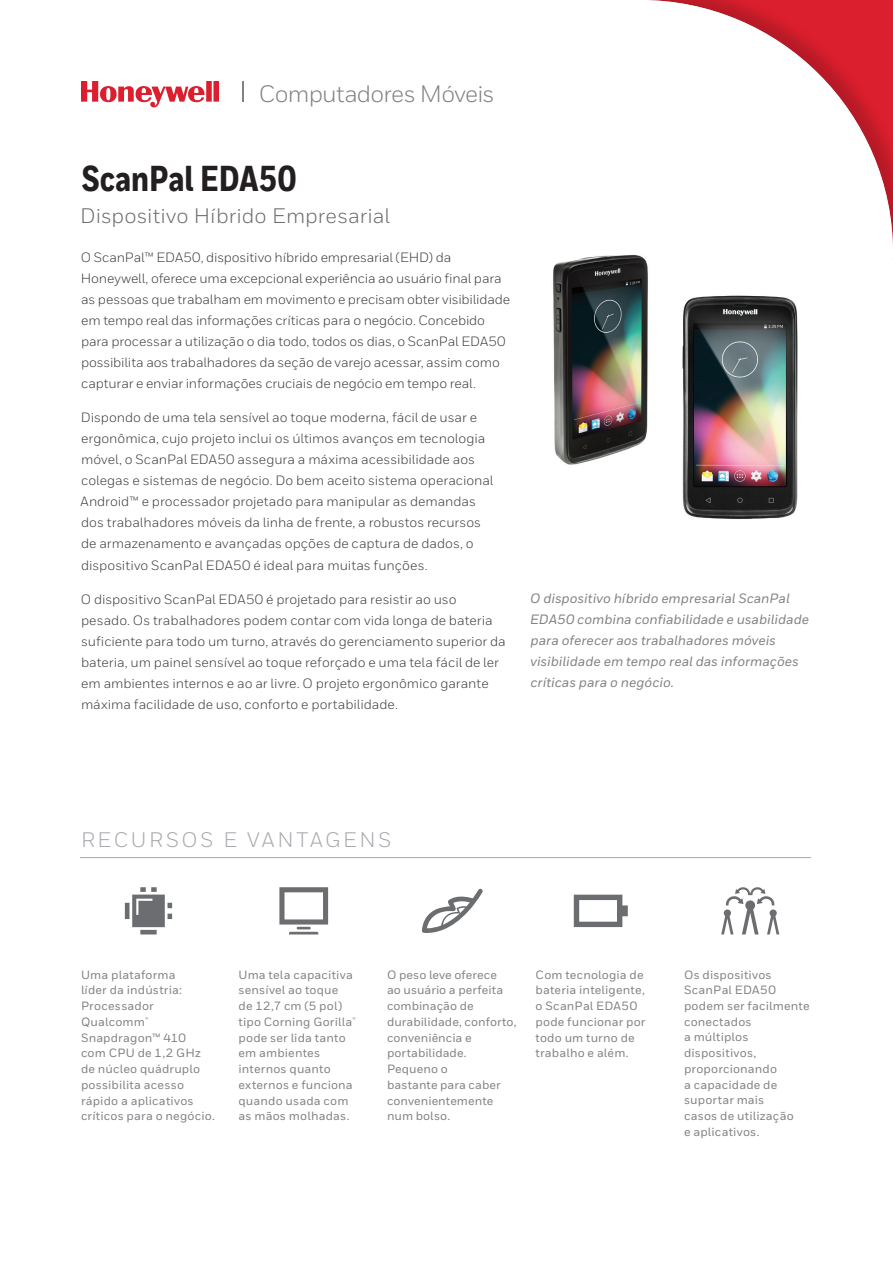
<style>
.page{position:relative;width:893px;height:1263px;background:#fff}
.page>*{position:absolute;margin:0;border:0;box-sizing:border-box;transform-origin:0 0}
.t1{font:800 36px "Honeywell Cond";letter-spacing:-.005em;color:#231f20}
.t2{font:23.7px "Honeywell Sans";letter-spacing:-.035em;color:#808285}
.t3{font:21px "Honeywell Sans";letter-spacing:.005em;color:#6c6d70}
.t4{font:21px "Honeywell Sans";letter-spacing:.125em;color:#a8a9ad}
.t5{font:13.5px/21px "Honeywell Sans";letter-spacing:-.005em;color:#3e3e3f}
.t6{font:italic 500 13.5px/21px "Honeywell Sans";color:#808285}
.t7{font:500 12px/15.8px "Honeywell Sans";letter-spacing:.01em;color:#808285}
</style>
<div class="page">
<div style="left:514px;top:0;width:379px;height:367px;background:#231f20;opacity:.2"></div>
<hr style="left:242px;top:81px;width:2px;height:21px;background:#808285">
<svg style="left:81px;top:81px;width:138px;height:27px"></svg>
<img style="left:671px;top:279px;width:140px;height:241px">
<img style="left:537px;top:240px;width:127px;height:225px">
<hr style="left:80px;top:857px;width:731px;height:1px;background:#a8a9ad">
<svg style="left:125px;top:887px;width:47px;height:47px"></svg>
<svg style="left:279px;top:887px;width:49px;height:47px"></svg>
<svg style="left:422px;top:888px;width:61px;height:45px"></svg>
<svg style="left:574px;top:895px;width:54px;height:32px"></svg>
<svg style="left:721px;top:887px;width:58px;height:47px"></svg>
<h2 class="t2" style="left:259px;top:79px;width:237px">Computadores Móveis</h2>
<h1 class="t1" style="left:82px;top:156px;width:216px">ScanPal EDA50</h1>
<h3 class="t3" style="left:80px;top:203px;width:311px">Dispositivo Híbrido Empresarial</h3>
<p class="t5" style="left:81px;top:247px;width:431px">O ScanPal™ EDA50, dispositivo híbrido empresarial (EHD) da Honeywell, oferece uma excepcional experiência ao usuário final para as pessoas que trabalham em movimento e precisam obter visibilidade em tempo real das informações críticas para o negócio. Concebido para processar a utilização o dia todo, todos os dias, o ScanPal EDA50 possibilita aos trabalhadores da seção de varejo acessar, assim como capturar e enviar informações cruciais de negócio em tempo real.</p>
<p class="t5" style="left:81px;top:407px;width:414px">Dispondo de uma tela sensível ao toque moderna, fácil de usar e ergonômica, cujo projeto inclui os últimos avanços em tecnologia móvel, o ScanPal EDA50 assegura a máxima acessibilidade aos colegas e sistemas de negócio. Do bem aceito sistema operacional Android™ e processador projetado para manipular as demandas dos trabalhadores móveis da linha de frente, a robustos recursos de armazenamento e avançadas opções de captura de dados, o dispositivo ScanPal EDA50 é ideal para muitas funções.</p>
<p class="t5" style="left:81px;top:589px;width:426px">O dispositivo ScanPal EDA50 é projetado para resistir ao uso pesado. Os trabalhadores podem contar com vida longa de bateria suficiente para todo um turno, através do gerenciamento superior da bateria, um painel sensível ao toque reforçado e uma tela fácil de ler em ambientes internos e ao ar livre. O projeto ergonômico garante máxima facilidade de uso, conforto e portabilidade.</p>
<p class="t6" style="left:530px;top:587px;width:281px">O dispositivo híbrido empresarial ScanPal EDA50 combina confiabilidade e usabilidade para oferecer aos trabalhadores móveis visibilidade em tempo real das informações críticas para o negócio.</p>
<h3 class="t4" style="left:81px;top:827px;width:312px">RECURSOS E VANTAGENS</h3>
<p class="t7" style="left:81px;top:967px;width:135px">Uma plataforma<br>líder da indústria:<br>Processador<br>Qualcomm<sup>®<br></sup>Snapdragon™ 410<br>com CPU de 1,2 GHz de núcleo quádruplo possibilita acesso rápido a aplicativos críticos para o negócio.</p>
<p class="t7" style="left:238px;top:967px;width:119px">Uma tela capacitiva sensível ao toque<br>de 12,7 cm (5 pol) tipo Corning Gorilla<sup>® </sup>pode ser lida tanto em ambientes internos quanto externos e funciona quando usada com as mãos molhadas.</p>
<p class="t7" style="left:387px;top:967px;width:131px">O peso leve oferece<br>ao usuário a perfeita combinação de durabilidade, conforto, conveniência e portabilidade.<br>Pequeno o<br>bastante para caber convenientemente num bolso.</p>
<p class="t7" style="left:536px;top:967px;width:112px">Com tecnologia de bateria inteligente, o ScanPal EDA50 pode funcionar por todo um turno de trabalho e além.</p>
<p class="t7" style="left:684px;top:967px;width:127px">Os dispositivos<br>ScanPal EDA50 podem ser facilmente conectados<br>a múltiplos dispositivos, proporcionando<br>a capacidade de suportar mais<br>casos de utilização<br>e aplicativos.</p>
</div>
